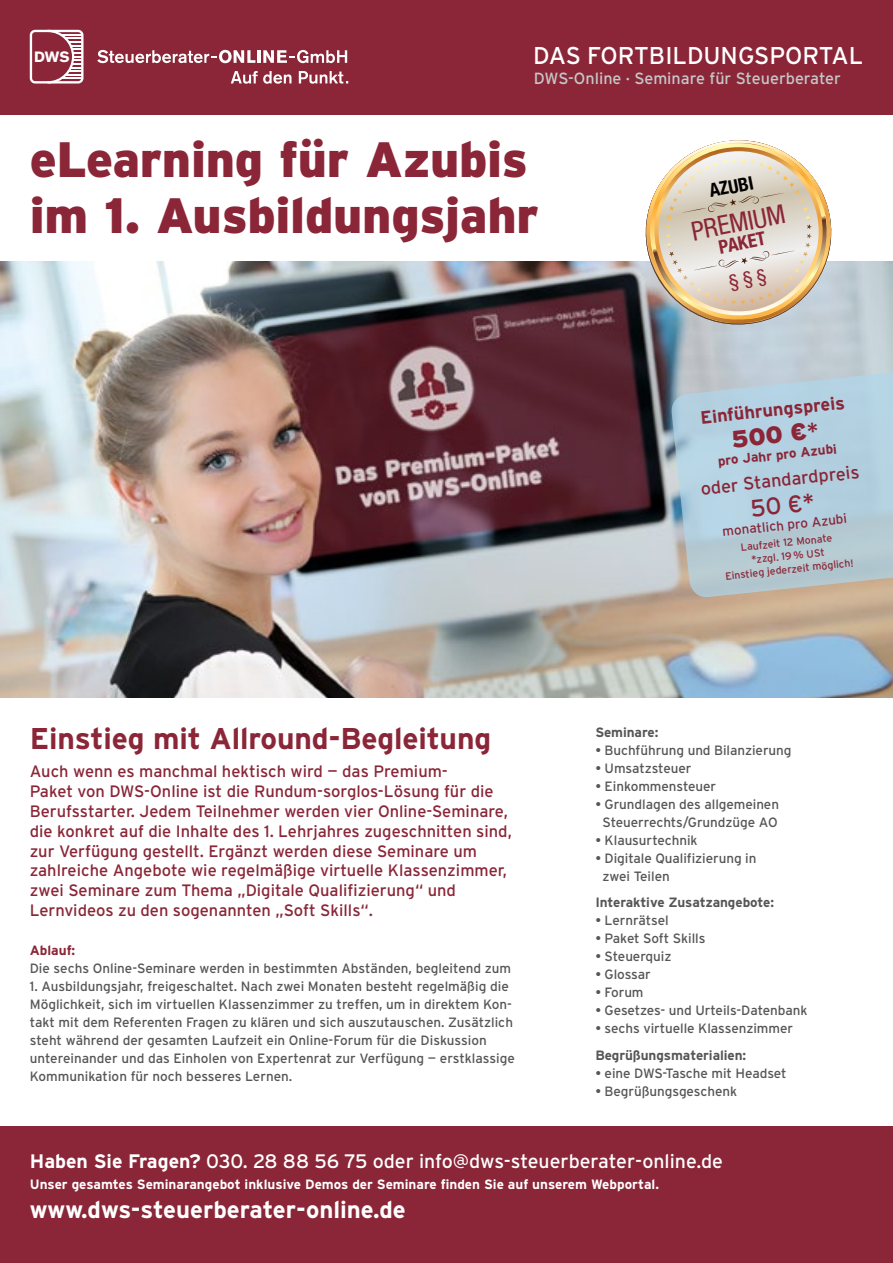
<style>
.page{position:relative;width:893px;height:1263px;background:#fff}
.page>*{position:absolute;margin:0;border:0;box-sizing:border-box;transform-origin:0 0}
.t1{font:900 49.65px/55.8px "Interstate";letter-spacing:-.005em;color:#8a2637}
.t2{font:700 30px "Interstate";letter-spacing:-.005em;color:#8a2637}
.t3{font:condensed 26.55px "Helvetica Neue LT Std";color:#8a2637}
.t4{font:24.3px "Interstate";color:#fff}
.t5{font:700 24px "Interstate";color:#fff}
.t6{font:900 24px "Interstate";color:#8a2637}
.t7{font:24px "Interstate";color:#8a2637}
.t8{font:19.5px "Interstate";color:#fff}
.t9{font:700 condensed 18.75px "Helvetica Neue";color:#8a2637}
.t10{font:700 condensed 18.75px "Helvetica Neue";color:#000}
.t11{font:18px "Interstate";color:#8a2637}
.t12{font:700 18px "Interstate";color:#8a2637}
.t13{font:16.5px/19.8px "Interstate";color:#8a2637}
.t14{font:16.2px "Interstate";color:#c5c6c6}
.t15{font:700 14.85px "Akzidenz Grotesk BE";color:#fff}
.t16{font:13.5px/18px "Interstate";letter-spacing:-.005em;color:#565655}
.t17{font:700 13.5px "Interstate";color:#fff}
.t18{font:700 13.5px "Interstate";letter-spacing:-.005em;color:#565655}
.t19{font:700 13.5px "Interstate";color:#8a2637}
.t20{font:13.5px "Interstate";color:#8a2637}
.t21{font:10.5px/13.5px "Interstate";color:#8a2637;text-align:center}
.s1{font-weight:400}
.s2{font-weight:700}
</style>
<div class="page">
<div style="left:0;top:0;width:893px;height:115px;background:#8a2637"></div>
<svg style="left:97px;top:50px;width:250px;height:13px"></svg>
<svg style="left:30px;top:30px;width:53px;height:54px"></svg>
<svg style="left:231px;top:71px;width:117px;height:13px"></svg>
<img style="left:0;top:261px;width:893px;height:436px">
<div style="left:0;top:1127px;width:893px;height:136px;background:#8a2637"></div>
<svg style="left:670px;top:355px;width:223px;height:244px;background:#b5cbd6"></svg>
<svg style="left:638px;top:140px;width:201px;height:193px"></svg>
<p class="t15" style="left:34px;top:48px;width:37px">DWS</p>
<h3 class="t4" style="left:533px;top:41px;width:332px">DAS FORTBILDUNGSPORTAL</h3>
<p class="t14" style="left:534px;top:68px;width:309px">DWS-Online · Seminare für Steuerberater</p>
<h1 class="t1" style="left:30px;top:131px;width:510px">eLearning für Azubis im 1. Ausbildungsjahr</h1>
<h3 class="t10" style="left:707px;top:180px;width:46px;rotate:-11deg">AZUBI</h3>
<h3 class="t3" style="left:689px;top:216px;width:97px;rotate:-11deg">PREMIUM</h3>
<h3 class="t9" style="left:717px;top:236px;width:49px;rotate:-11deg">PAKET</h3>
<h3 class="t12" style="left:699px;top:407px;width:147px;rotate:-6deg">Einführungspreis</h3>
<h3 class="t6" style="left:730px;top:425px;width:89px;rotate:-6deg">500 €<span class="s1">*</span></h3>
<p class="t19" style="left:717px;top:453px;width:121px;rotate:-6deg">pro Jahr pro Azubi</p>
<h3 class="t11" style="left:699px;top:477px;width:161px;rotate:-6deg">oder Standardpreis</h3>
<h3 class="t7" style="left:749px;top:494px;width:66px;rotate:-6deg">50 €*</h3>
<p class="t20" style="left:721px;top:523px;width:127px;rotate:-6deg">monatlich pro Azubi</p>
<p class="t21" style="left:722px;top:542px;width:130px;rotate:-6deg">Laufzeit 12 Monate<br>*zzgl. 19 % USt<br>Einstieg jederzeit möglich!</p>
<h2 class="t2" style="left:30px;top:720px;width:463px">Einstieg mit Allround-Begleitung</h2>
<p class="t13" style="left:30px;top:761px;width:484px">Auch wenn es manchmal hektisch wird — das Premium-<br>Paket von DWS-Online ist die Rundum-sorglos-Lösung für die Berufsstarter. Jedem Teilnehmer werden vier Online-Seminare, die konkret auf die Inhalte des 1. Lehrjahres zugeschnitten sind, zur Verfügung gestellt. Ergänzt werden diese Seminare um zahlreiche Angebote wie regelmäßige virtuelle Klassenzimmer, zwei Seminare zum Thema „Digitale Qualifizierung“ und Lernvideos zu den sogenannten „Soft Skills“.</p>
<p class="t19" style="left:30px;top:942px;width:47px">Ablauf:</p>
<p class="t16" style="left:30px;top:959px;width:483px">Die sechs Online-Seminare werden in bestimmten Abständen, begleitend zum</p>
<p class="t16" style="left:30px;top:977px;width:487px">1. Ausbildungsjahr, freigeschaltet. Nach zwei Monaten besteht regelmäßig die Möglichkeit, sich im virtuellen Klassenzimmer zu treffen, um in direktem Kon&shy;takt mit dem Referenten Fragen zu klären und sich auszutauschen. Zusätzlich steht während der gesamten Laufzeit ein Online-Forum für die Diskussion untereinander und das Einholen von Expertenrat zur Verfügung — erstklassige Kommunikation für noch besseres Lernen.</p>
<p class="t18" style="left:595px;top:724px;width:65px">Seminare:</p>
<p class="t16" style="left:595px;top:741px;width:198px">• Buchführung und Bilanzierung</p>
<p class="t16" style="left:595px;top:759px;width:98px">• Umsatzsteuer</p>
<p class="t16" style="left:595px;top:777px;width:122px">• Einkommensteuer</p>
<p class="t16" style="left:595px;top:795px;width:185px;text-align:center">• Grundlagen des allgemeinen<br>Steuerrechts/Grundzüge AO</p>
<p class="t16" style="left:595px;top:831px;width:104px">• Klausurtechnik</p>
<p class="t16" style="left:602px;top:849px;width:155px;text-indent:-7px">• Digitale Qualifizierung in zwei Teilen</p>
<p class="t18" style="left:595px;top:894px;width:180px">Interaktive Zusatzangebote:</p>
<p class="t16" style="left:595px;top:911px;width:75px">• Lernrätsel</p>
<p class="t16" style="left:595px;top:929px;width:112px">• Paket Soft Skills</p>
<p class="t16" style="left:595px;top:947px;width:78px">• Steuerquiz</p>
<p class="t16" style="left:595px;top:965px;width:57px">• Glossar</p>
<p class="t16" style="left:595px;top:983px;width:50px">• Forum</p>
<p class="t16" style="left:595px;top:1001px;width:214px">• Gesetzes- und Urteils-Datenbank</p>
<p class="t16" style="left:595px;top:1019px;width:199px">• sechs virtuelle Klassenzimmer</p>
<p class="t18" style="left:595px;top:1047px;width:152px">Begrüßungsmaterialien:</p>
<p class="t16" style="left:595px;top:1064px;width:193px">• eine DWS-Tasche mit Headset</p>
<p class="t16" style="left:595px;top:1082px;width:143px">• Begrüßungsgeschenk</p>
<h3 class="t8" style="left:30px;top:1149px;width:695px"><span class="s2">Haben Sie Fragen?</span> 030. 28 88 56 75 oder info@dws-steuerberater-online.de</h3>
<p class="t17" style="left:30px;top:1176px;width:631px">Unser gesamtes Seminarangebot inklusive Demos der Seminare finden Sie auf unserem Webportal.</p>
<h3 class="t5" style="left:30px;top:1195px;width:378px">www.dws-steuerberater-online.de</h3>
</div>
